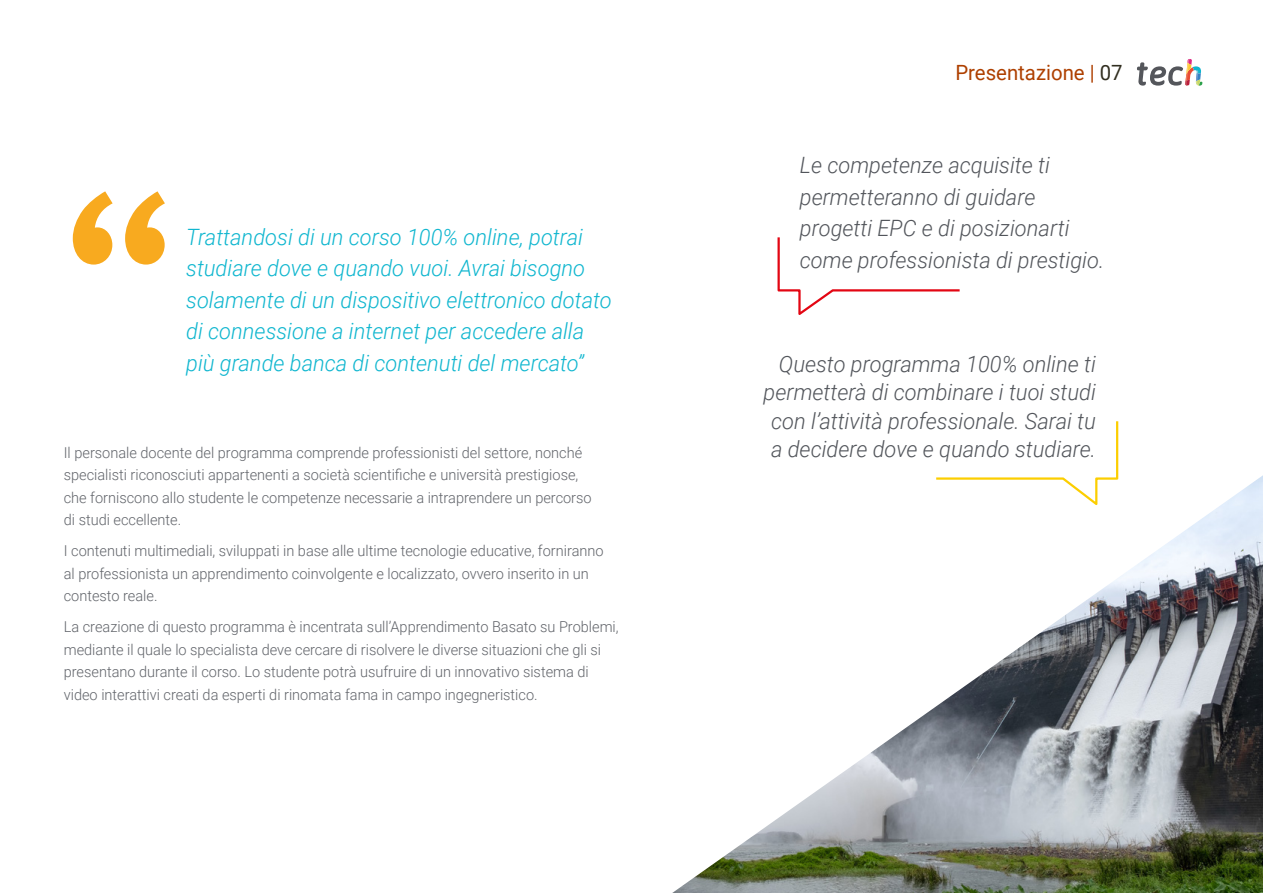
<style>
.page{position:relative;width:1263px;height:893px;background:#fff}
.page>*{position:absolute;margin:0;border:0;box-sizing:border-box;transform-origin:0 0}
.t1{font:italic 300 22.5px/28.5px "Roboto";color:#52555b;text-align:right}
.t2{font:italic 300 22.5px/31.5px "Roboto";color:#0fb6cf}
.t3{font:21px "Roboto";color:#ae4000}
.t4{font:300 15px/22.5px "Roboto";color:#61646a}
.s1{color:#312e20}
</style>
<div class="page">
<svg style="left:73px;top:191px;width:92px;height:74px"></svg>
<img style="left:672px;top:475px;width:591px;height:418px">
<svg style="left:1137px;top:59px;width:65px;height:27px"></svg>
<svg style="left:934px;top:421px;width:185px;height:88px"></svg>
<svg style="left:777px;top:237px;width:183px;height:78px"></svg>
<h1 class="t2" style="left:186px;top:220px;width:427px">Trattandosi di un corso 100% online, potrai studiare dove e quando vuoi. Avrai bisogno solamente di un dispositivo elettronico dotato di connessione a internet per accedere alla più grande banca di contenuti del mercato”</h1>
<p class="t4" style="left:64px;top:441px;width:529px">Il personale docente del programma comprende professionisti del settore, nonché specialisti riconosciuti appartenenti a società scientifiche e università prestigiose, che forniscono allo studente le competenze necessarie a intraprendere un percorso di studi eccellente.</p>
<p class="t4" style="left:64px;top:539px;width:541px">I contenuti multimediali, sviluppati in base alle ultime tecnologie educative, forniranno al professionista un apprendimento coinvolgente e localizzato, ovvero inserito in un contesto reale.</p>
<p class="t4" style="left:64px;top:615px;width:556px">La creazione di questo programma è incentrata sull’Apprendimento Basato su Problemi, mediante il quale lo specialista deve cercare di risolvere le diverse situazioni che gli si presentano durante il corso. Lo studente potrà usufruire di un innovativo sistema di video interattivi creati da esperti di rinomata fama in campo ingegneristico.</p>
<h2 class="t3" style="left:955px;top:57px;width:169px">Presentazione | <span class="s1">07</span></h2>
<h1 class="t1" style="left:800px;top:149px;width:306px;line-height:31.5px;text-align:left">Le competenze acquisite ti permetteranno di guidare progetti EPC e di posizionarti come professionista di prestigio.</h1>
<h1 class="t1" style="left:763px;top:349px;width:334px">Questo programma 100% online ti permetterà di combinare i tuoi studi con l’attività professionale. Sarai tu a decidere dove e quando studiare.</h1>
</div>
